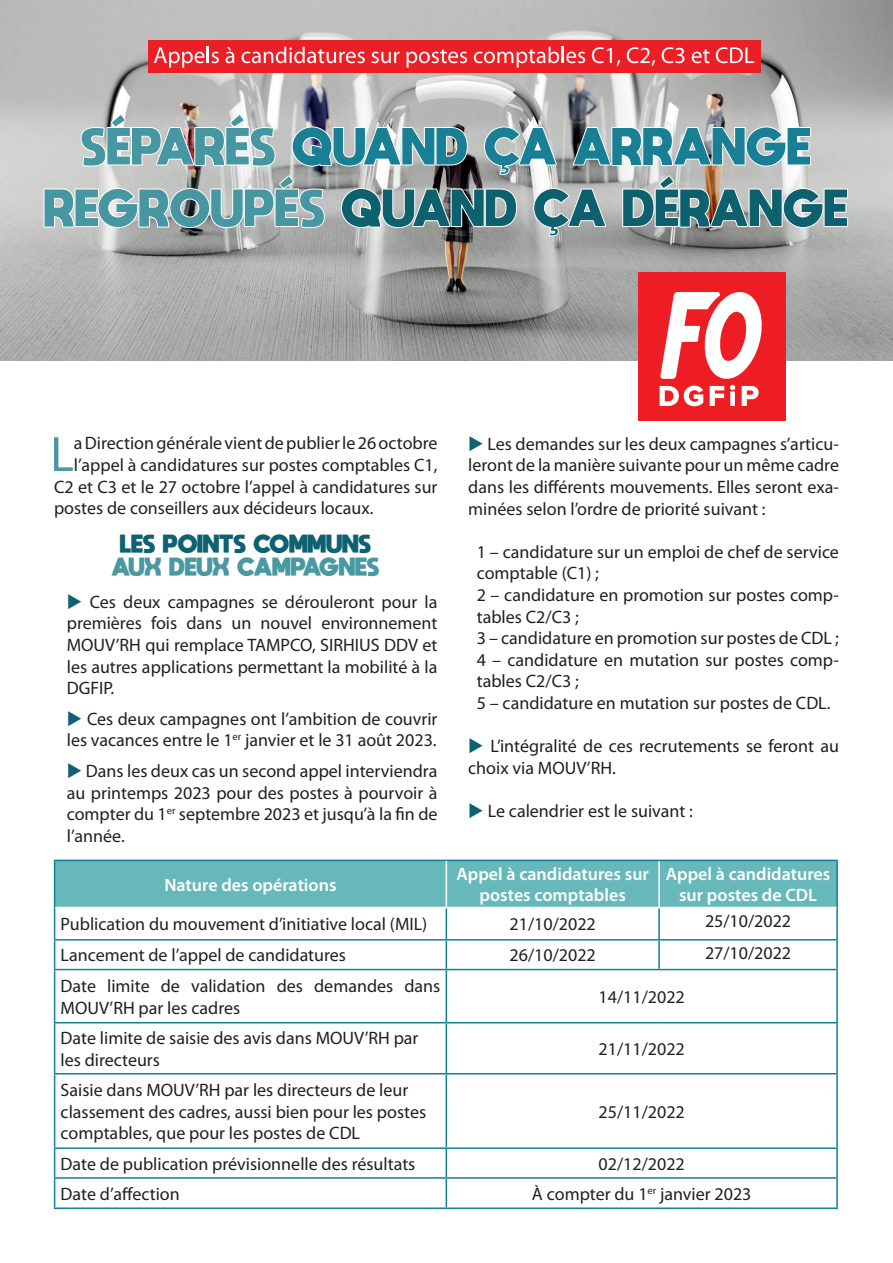
<style>
.page{position:relative;width:893px;height:1263px;background:#fff}
.page>*{position:absolute;margin:0;border:0;box-sizing:border-box;transform-origin:0 0}
.t1{font:50.1px "Myriad Pro";color:#4d97a4}
.t2{font:18px/21.6px "Myriad Pro";color:#231f20}
.t3{font:600 18px/21.6px "Myriad Pro";color:#fff;text-align:center}
.t4{font:800 18px "moon get";color:#0e6171}
.t5{font:800 18px "moon get";color:#4a98a2}
.s1{color:#0e6171}
</style>
<div class="page">
<img style="left:0;top:0;width:893px;height:360px">
<svg style="left:80px;top:114px;width:196px;height:53px"></svg>
<svg style="left:291px;top:126px;width:177px;height:41px"></svg>
<svg style="left:484px;top:126px;width:73px;height:52px"></svg>
<svg style="left:572px;top:126px;width:239px;height:41px"></svg>
<svg style="left:43px;top:175px;width:282px;height:53px"></svg>
<svg style="left:341px;top:188px;width:176px;height:40px"></svg>
<svg style="left:533px;top:188px;width:73px;height:51px"></svg>
<svg style="left:622px;top:175px;width:227px;height:53px"></svg>
<div style="left:148px;top:40px;width:613px;height:33px;background:#eb1f25"></div>
<svg style="left:154px;top:47px;width:65px;height:21px"></svg>
<svg style="left:225px;top:47px;width:9px;height:16px"></svg>
<svg style="left:242px;top:47px;width:123px;height:16px"></svg>
<svg style="left:372px;top:52px;width:28px;height:11px"></svg>
<svg style="left:406px;top:49px;width:61px;height:19px"></svg>
<svg style="left:474px;top:47px;width:111px;height:21px"></svg>
<svg style="left:592px;top:47px;width:28px;height:19px"></svg>
<svg style="left:627px;top:47px;width:28px;height:19px"></svg>
<svg style="left:662px;top:47px;width:22px;height:16px"></svg>
<svg style="left:692px;top:49px;width:17px;height:14px"></svg>
<svg style="left:716px;top:47px;width:38px;height:16px"></svg>
<div style="left:638px;top:272px;width:148px;height:148px;background:#ee1d23"></div>
<svg style="left:660px;top:386px;width:43px;height:20px"></svg>
<svg style="left:710px;top:386px;width:14px;height:20px"></svg>
<svg style="left:730px;top:385px;width:5px;height:21px"></svg>
<svg style="left:742px;top:386px;width:17px;height:20px"></svg>
<svg style="left:660px;top:292px;width:102px;height:87px"></svg>
<div style="left:55px;top:861px;width:781px;height:46px;background:#67b8bb"></div>
<hr style="left:54px;top:907px;width:1px;height:32px;background:#118095">
<hr style="left:446px;top:908px;width:1px;height:31px;background:#118095">
<hr style="left:658px;top:908px;width:2px;height:31px;background:#118095">
<hr style="left:836px;top:907px;width:2px;height:32px;background:#118095">
<hr style="left:54px;top:939px;width:392px;height:1px;background:#118095">
<svg style="left:54px;top:940px;width:1px;height:29px"></svg>
<hr style="left:446px;top:939px;width:213px;height:1px;background:#118095">
<svg style="left:446px;top:940px;width:1px;height:29px"></svg>
<hr style="left:659px;top:939px;width:179px;height:1px;background:#118095">
<hr style="left:658px;top:940px;width:2px;height:29px;background:#118095">
<hr style="left:836px;top:940px;width:2px;height:29px;background:#118095">
<hr style="left:54px;top:969px;width:392px;height:1px;background:#118095">
<hr style="left:54px;top:970px;width:1px;height:52px;background:#118095">
<hr style="left:446px;top:969px;width:213px;height:1px;background:#118095">
<hr style="left:446px;top:970px;width:1px;height:52px;background:#118095">
<hr style="left:659px;top:969px;width:179px;height:1px;background:#118095">
<hr style="left:836px;top:970px;width:2px;height:52px;background:#118095">
<hr style="left:54px;top:1022px;width:392px;height:1px;background:#118095">
<hr style="left:54px;top:1023px;width:1px;height:50px;background:#118095">
<hr style="left:446px;top:1022px;width:213px;height:1px;background:#118095">
<hr style="left:446px;top:1023px;width:1px;height:50px;background:#118095">
<hr style="left:659px;top:1022px;width:179px;height:1px;background:#118095">
<hr style="left:836px;top:1023px;width:2px;height:50px;background:#118095">
<hr style="left:54px;top:1073px;width:392px;height:1px;background:#118095">
<hr style="left:54px;top:1074px;width:1px;height:73px;background:#118095">
<hr style="left:446px;top:1073px;width:213px;height:1px;background:#118095">
<hr style="left:446px;top:1074px;width:1px;height:73px;background:#118095">
<hr style="left:659px;top:1073px;width:179px;height:1px;background:#118095">
<hr style="left:836px;top:1074px;width:2px;height:73px;background:#118095">
<hr style="left:54px;top:1147px;width:392px;height:2px;background:#118095">
<hr style="left:446px;top:1147px;width:213px;height:2px;background:#118095">
<hr style="left:659px;top:1147px;width:179px;height:2px;background:#118095">
<hr style="left:836px;top:1149px;width:2px;height:28px;background:#118095">
<hr style="left:54px;top:1177px;width:392px;height:2px;background:#118095">
<svg style="left:54px;top:1149px;width:1px;height:58px"></svg>
<hr style="left:446px;top:1177px;width:213px;height:2px;background:#118095">
<svg style="left:446px;top:1149px;width:1px;height:58px"></svg>
<hr style="left:659px;top:1177px;width:179px;height:2px;background:#118095">
<hr style="left:836px;top:1179px;width:2px;height:28px;background:#118095">
<hr style="left:54px;top:1207px;width:392px;height:2px;background:#118095">
<hr style="left:446px;top:1207px;width:213px;height:2px;background:#118095">
<hr style="left:659px;top:1207px;width:179px;height:2px;background:#118095">
<hr style="left:54px;top:860px;width:392px;height:1px;background:#118095">
<hr style="left:54px;top:861px;width:1px;height:46px;background:#118095">
<hr style="left:446px;top:860px;width:213px;height:1px;background:#118095">
<hr style="left:659px;top:860px;width:179px;height:1px;background:#118095">
<hr style="left:836px;top:861px;width:2px;height:46px;background:#118095">
<hr style="left:446px;top:861px;width:1px;height:46px;background:#fff">
<hr style="left:658px;top:861px;width:2px;height:46px;background:#fff">
<p class="t1" style="left:50px;top:423px;width:25px">L</p>
<p class="t2" style="left:74px;top:432px;width:365px">a Direction générale vient de publier le 26 octobre</p>
<p class="t2" style="left:74px;top:454px;width:365px">l’appel à candidatures sur postes comptables C1,</p>
<p class="t2" style="left:54px;top:475px;width:385px">C2 et C3 et le 27 octobre l’appel à candidatures sur</p>
<p class="t2" style="left:54px;top:497px;width:321px">postes de conseillers aux décideurs locaux.</p>
<p class="t4" style="left:120px;top:532px;width:253px">LES POINTS COMMUNS</p>
<p class="t5" style="left:112px;top:555px;width:269px">AUX DEUX CAMPAGNES</p>
<p class="t2" style="left:67px;top:591px;width:372px;text-align:justify"><span class="s1">◆</span> Ces deux campagnes se dérouleront pour la premières fois dans un nouvel environnement MOUV’RH qui remplace TAMPCO, SIRHIUS DDV et les autres applications permettant la mobilité à la DGFIP.</p>
<p class="t2" style="left:67px;top:708px;width:372px"><span class="s1">◆</span> Ces deux campagnes ont l’ambition de couvrir les vacances entre le 1<sup>er</sup> janvier et le 31 août 2023.</p>
<p class="t2" style="left:67px;top:760px;width:372px;text-align:justify"><span class="s1">◆</span> Dans les deux cas un second appel interviendra au printemps 2023 pour des postes à pourvoir à compter du 1<sup>er</sup> septembre 2023 et jusqu’à la fin de l’année.</p>
<p class="t2" style="left:468px;top:433px;width:372px;text-align:justify"><span class="s1">◆</span> Les demandes sur les deux campagnes s’articu&shy;leront de la manière suivante pour un même cadre dans les différents mouvements. Elles seront exa&shy;minées selon l’ordre de priorité suivant :</p>
<p class="t2" style="left:477px;top:541px;width:364px">1 – candidature sur un emploi de chef de service comptable (C1) ;</p>
<p class="t2" style="left:477px;top:584px;width:364px">2 – candidature en promotion sur postes comp&shy;tables C2/C3 ;</p>
<p class="t2" style="left:477px;top:627px;width:364px">3 – candidature en promotion sur postes de CDL ;</p>
<p class="t2" style="left:477px;top:649px;width:364px">4 – candidature en mutation sur postes comp&shy;tables C2/C3 ;</p>
<p class="t2" style="left:477px;top:692px;width:355px">5 – candidature en mutation sur postes de CDL.</p>
<p class="t2" style="left:468px;top:735px;width:372px"><span class="s1">◆</span> L’intégralité de ces recrutements se feront au choix via MOUV’RH.</p>
<p class="t2" style="left:468px;top:800px;width:226px"><span class="s1">◆</span> Le calendrier est le suivant :</p>
<p class="t3" style="left:164px;top:873px;width:174px">Nature des opérations</p>
<p class="t3" style="left:456px;top:862px;width:194px">Appel à candidatures sur postes comptables</p>
<p class="t3" style="left:666px;top:862px;width:166px">Appel à candidatures sur postes de CDL</p>
<p class="t2" style="left:61px;top:913px;width:368px">Publication du mouvement d’initiative local (MIL)</p>
<p class="t2" style="left:510px;top:913px;width:88px">21/10/2022</p>
<p class="t2" style="left:705px;top:910px;width:88px">25/10/2022</p>
<p class="t2" style="left:61px;top:944px;width:287px">Lancement de l’appel de candidatures</p>
<p class="t2" style="left:510px;top:944px;width:88px">26/10/2022</p>
<p class="t2" style="left:705px;top:942px;width:88px">27/10/2022</p>
<p class="t2" style="left:61px;top:975px;width:381px">Date limite de validation des demandes dans<br>MOUV’RH par les cadres</p>
<p class="t2" style="left:599px;top:986px;width:88px">14/11/2022</p>
<p class="t2" style="left:61px;top:1027px;width:359px">Date limite de saisie des avis dans MOUV’RH par les directeurs</p>
<p class="t2" style="left:599px;top:1038px;width:88px">21/11/2022</p>
<p class="t2" style="left:61px;top:1079px;width:367px">Saisie dans MOUV’RH par les directeurs de leur classement des cadres, aussi bien pour les postes comptables, que pour les postes de CDL</p>
<p class="t2" style="left:599px;top:1100px;width:88px">25/11/2022</p>
<p class="t2" style="left:61px;top:1153px;width:356px">Date de publication prévisionnelle des résultats</p>
<p class="t2" style="left:599px;top:1153px;width:88px">02/12/2022</p>
<p class="t2" style="left:61px;top:1183px;width:121px">Date d’affection</p>
<p class="t2" style="left:532px;top:1183px;width:221px">À compter du 1<sup>er</sup> janvier 2023</p>
</div>
